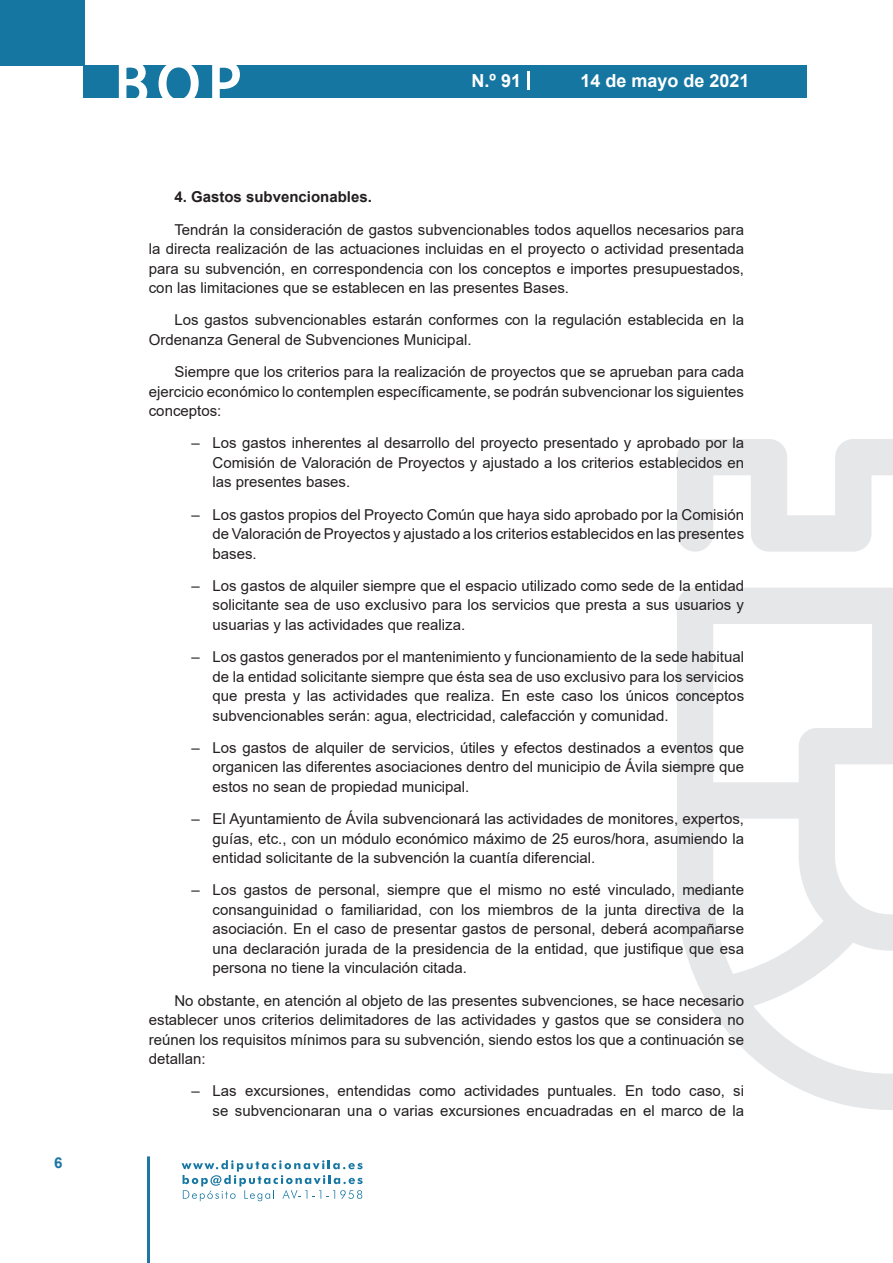
<style>
.page{position:relative;width:893px;height:1263px;background:#fff}
.page>*{position:absolute;margin:0;border:0;box-sizing:border-box;transform-origin:0 0}
.t1{font:500 61.5px "Avant Garde";color:#fff}
.t2{font:700 18px "Arial";color:#fff}
.t3{font:15px/19.5px "Arial";color:#231f20;text-align:justify}
.t4{font:700 15px "Arial";color:#231f20}
.t5{font:700 15px "Arial";color:#1d76a4}
</style>
<div class="page">
<div style="left:0;top:0;width:85px;height:65px;background:#1676a2"></div>
<div style="left:84px;top:65px;width:723px;height:33px;background:#1676a2"></div>
<svg style="left:118px;top:65px;width:30px;height:33px"></svg>
<svg style="left:158px;top:65px;width:41px;height:33px"></svg>
<svg style="left:212px;top:65px;width:28px;height:33px"></svg>
<svg style="left:182px;top:1160px;width:181px;height:41px"></svg>
<hr style="left:147px;top:1156px;width:3px;height:107px;background:#1d76a4">
<svg style="left:528px;top:71px;width:2px;height:19px"></svg>
<svg style="left:677px;top:439px;width:216px;height:671px"></svg>
<p class="t5" style="left:54px;top:1152px;width:10px">6</p>
<h1 class="t1" style="left:115px;top:46px;width:128px">BOP</h1>
<p class="t2" style="left:472px;top:68px;width:51px">N.º 91</p>
<p class="t2" style="left:580px;top:68px;width:171px">14 de mayo de 2021</p>
<p class="t4" style="left:174px;top:186px;width:199px">4. Gastos subvencionables.</p>
<p class="t3" style="left:149px;top:219px;width:597px;text-indent:26px">Tendrán la consideración de gastos subvencionables todos aquellos necesarios para la directa realización de las actuaciones incluidas en el proyecto o actividad presentada para su subvención, en correspondencia con los conceptos e importes presupuestados, con las limitaciones que se establecen en las presentes Bases.</p>
<p class="t3" style="left:149px;top:310px;width:597px;text-indent:26px">Los gastos subvencionables estarán conformes con la regulación establecida en la<br>Ordenanza General de Subvenciones Municipal.</p>
<p class="t3" style="left:149px;top:362px;width:597px;text-indent:26px">Siempre que los criterios para la realización de proyectos que se aprueban para cada ejercicio económico lo contemplen específicamente, se podrán subvencionar los siguientes conceptos:</p>
<p class="t3" style="left:213px;top:433px;width:533px;text-indent:-21px">– Los gastos inherentes al desarrollo del proyecto presentado y aprobado por la Comisión de Valoración de Proyectos y ajustado a los criterios establecidos en las presentes bases.</p>
<p class="t3" style="left:213px;top:504px;width:533px;text-indent:-21px">– Los gastos propios del Proyecto Común que haya sido aprobado por la Comisión de Valoración de Proyectos y ajustado a los criterios establecidos en las presentes bases.</p>
<p class="t3" style="left:213px;top:576px;width:533px;text-indent:-21px">– Los gastos de alquiler siempre que el espacio utilizado como sede de la entidad solicitante sea de uso exclusivo para los servicios que presta a sus usuarios y usuarias y las actividades que realiza.</p>
<p class="t3" style="left:213px;top:647px;width:533px;text-indent:-21px">– Los gastos generados por el mantenimiento y funcionamiento de la sede habitual de la entidad solicitante siempre que ésta sea de uso exclusivo para los servicios que presta y las actividades que realiza. En este caso los únicos conceptos subvencionables serán: agua, electricidad, calefacción y comunidad.</p>
<p class="t3" style="left:213px;top:738px;width:533px;text-indent:-21px">– Los gastos de alquiler de servicios, útiles y efectos destinados a eventos que organicen las diferentes asociaciones dentro del municipio de Ávila siempre que estos no sean de propiedad municipal.</p>
<p class="t3" style="left:213px;top:809px;width:533px;text-indent:-21px">– El Ayuntamiento de Ávila subvencionará las actividades de monitores, expertos, guías, etc., con un módulo económico máximo de 25 euros/hora, asumiendo la entidad solicitante de la subvención la cuantía diferencial.</p>
<p class="t3" style="left:213px;top:880px;width:533px;text-indent:-21px">– Los gastos de personal, siempre que el mismo no esté vinculado, mediante consanguinidad o familiaridad, con los miembros de la junta directiva de la asociación. En el caso de presentar gastos de personal, deberá acompañarse una declaración jurada de la presidencia de la entidad, que justifique que esa persona no tiene la vinculación citada.</p>
<p class="t3" style="left:149px;top:990px;width:597px;text-indent:26px">No obstante, en atención al objeto de las presentes subvenciones, se hace necesario establecer unos criterios delimitadores de las actividades y gastos que se considera no reúnen los requisitos mínimos para su subvención, siendo estos los que a continuación se detallan:</p>
<p class="t3" style="left:191px;top:1081px;width:554px;text-align:right">– Las excursiones, entendidas como actividades puntuales. En todo caso, si se subvencionaran una o varias excursiones encuadradas en el marco de la</p>
</div>
